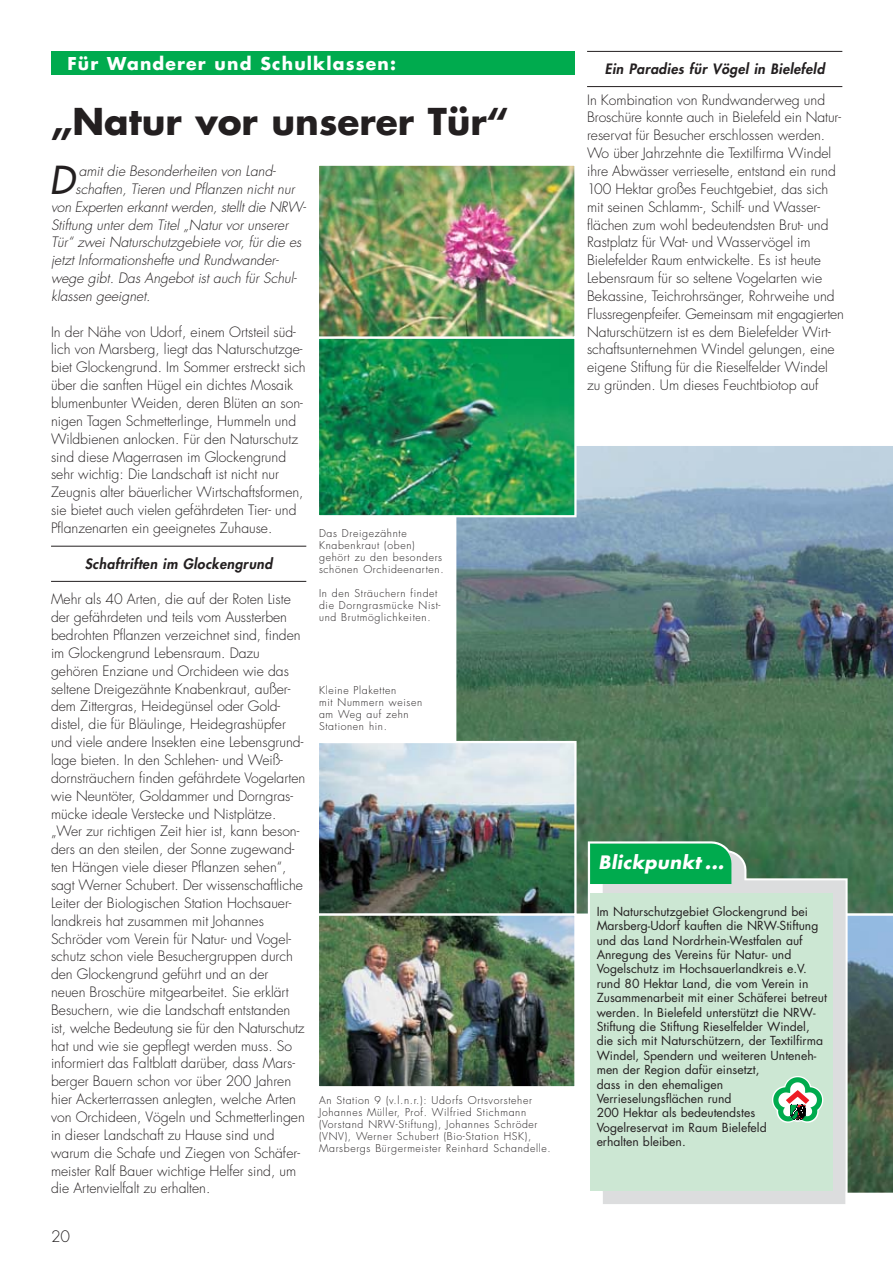
<style>
.page{position:relative;width:893px;height:1263px;background:#fff}
.page>*{position:absolute;margin:0;border:0;box-sizing:border-box;transform-origin:0 0}
.t1{font:italic 37.65px "Futura";color:#231f20}
.t2{font:700 36px "Futura";color:#231f20}
.t3{font:italic 700 18px "Futura";color:#fff}
.t4{font:700 17.25px "Futura";letter-spacing:.07em;color:#fff}
.t5{font:300 15.45px "Futura";color:#231f20}
.t6{font:300 13.95px/17.9px "Futura";color:#231f20}
.t7{font:italic 300 13.95px "Futura";color:#231f20}
.t8{font:italic 800 13.95px "Futura";letter-spacing:.03em;color:#231f20}
.t9{font:12.15px/14.4px "Futura";color:#231f20}
.t10{font:300 10.5px/12px "Futura";letter-spacing:.06em;color:#231f20}
</style>
<div class="page">
<div style="left:51px;top:51px;width:523px;height:24px;background:#00ab4e"></div>
<hr style="left:51px;top:546px;width:255px;height:1px;background:#231f20">
<hr style="left:51px;top:581px;width:255px;height:1px;background:#231f20">
<svg style="left:456px;top:446px;width:436px;height:468px;background:#62847c"></svg>
<svg style="left:847px;top:915px;width:45px;height:278px;background:#5b716c"></svg>
<img style="left:320px;top:167px;width:253px;height:169px">
<div style="left:317px;top:164px;width:259px;height:175px;border:2px solid #fff"></div>
<img style="left:320px;top:340px;width:253px;height:174px">
<div style="left:317px;top:337px;width:259px;height:180px;border:2px solid #fff"></div>
<img style="left:320px;top:744px;width:253px;height:169px">
<div style="left:317px;top:741px;width:259px;height:175px;border:2px solid #fff"></div>
<img style="left:320px;top:917px;width:253px;height:168px">
<div style="left:317px;top:914px;width:259px;height:174px;border:2px solid #fff"></div>
<hr style="left:587px;top:51px;width:255px;height:1px;background:#231f20">
<hr style="left:587px;top:86px;width:255px;height:1px;background:#231f20">
<svg style="left:588px;top:841px;width:259px;height:363px"></svg>
<div style="left:590px;top:1191px;width:255px;height:13px;background:#dcddde"></div>
<svg style="left:590px;top:844px;width:255px;height:347px;background:#a8b9ae"></svg>
<div style="left:590px;top:893px;width:242px;height:298px;background:#cce7d3"></div>
<div style="left:590px;top:844px;width:141px;height:40px;background:#00ab4e"></div>
<svg style="left:772px;top:1076px;width:51px;height:47px"></svg>
<p class="t4" style="left:67px;top:55px;width:330px">Für Wanderer und Schulklassen:</p>
<h2 class="t2" style="left:51px;top:105px;width:460px">„Natur vor unserer Tür“</h2>
<h1 class="t1" style="left:50px;top:161px;width:33px">D</h1>
<p class="t7" style="left:79px;top:164px;width:200px">amit die Besonderheiten von Land-</p>
<p class="t7" style="left:76px;top:182px;width:223px">schaften, Tieren und Pflanzen nicht nur</p>
<p class="t7" style="left:51px;top:200px;width:258px">von Experten erkannt werden, stellt die NRW-</p>
<p class="t7" style="left:51px;top:218px;width:241px">Stiftung unter dem Titel „Natur vor unserer</p>
<p class="t7" style="left:51px;top:236px;width:254px">Tür“ zwei Naturschutzgebiete vor, für die es</p>
<p class="t7" style="left:51px;top:254px;width:231px">jetzt Informationshefte und Rundwander-</p>
<p class="t7" style="left:51px;top:272px;width:249px">wege gibt. Das Angebot ist auch für Schul-</p>
<p class="t7" style="left:51px;top:289px;width:103px">klassen geeignet.</p>
<p class="t6" style="left:51px;top:324px;width:256px">In der Nähe von Udorf, einem Ortsteil süd&shy;lich von Marsberg, liegt das Naturschutzge&shy;biet Glockengrund. Im Sommer erstreckt sich über die sanften Hügel ein dichtes Mosaik blumenbunter Weiden, deren Blüten an son&shy;nigen Tagen Schmetterlinge, Hummeln und Wildbienen anlocken. Für den Naturschutz sind diese Magerrasen im Glockengrund sehr wichtig: Die Landschaft ist nicht nur Zeugnis alter bäuerlicher Wirtschaftsformen, sie bietet auch vielen gefährdeten Tier- und Pflanzenarten ein geeignetes Zuhause.</p>
<p class="t8" style="left:85px;top:557px;width:191px">Schaftriften im Glockengrund</p>
<p class="t6" style="left:51px;top:592px;width:256px">Mehr als 40 Arten, die auf der Roten Liste der gefährdeten und teils vom Aussterben bedrohten Pflanzen verzeichnet sind, finden im Glockengrund Lebensraum. Dazu gehören Enziane und Orchideen wie das seltene Dreigezähnte Knabenkraut, außer&shy;dem Zittergras, Heidegünsel oder Gold&shy;distel, die für Bläulinge, Heidegrashüpfer und viele andere Insekten eine Lebensgrund&shy;lage bieten. In den Schlehen- und Weiß&shy;dornsträuchern finden gefährdete Vogelarten wie Neuntöter, Goldammer und Dorngras&shy;mücke ideale Verstecke und Nistplätze. „Wer zur richtigen Zeit hier ist, kann beson&shy;ders an den steilen, der Sonne zugewand&shy;ten Hängen viele dieser Pflanzen sehen“, sagt Werner Schubert. Der wissenschaftliche Leiter der Biologischen Station Hochsauer&shy;landkreis hat zusammen mit Johannes Schröder vom Verein für Natur- und Vogel&shy;schutz schon viele Besuchergruppen durch den Glockengrund geführt und an der neuen Broschüre mitgearbeitet. Sie erklärt Besuchern, wie die Landschaft entstanden ist, welche Bedeutung sie für den Naturschutz hat und wie sie gepflegt werden muss. So informiert das Faltblatt darüber, dass Mars&shy;berger Bauern schon vor über 200 Jahren hier Ackerterrassen anlegten, welche Arten von Orchideen, Vögeln und Schmetterlingen in dieser Landschaft zu Hause sind und warum die Schafe und Ziegen von Schäfer&shy;meister Ralf Bauer wichtige Helfer sind, um die Artenvielfalt zu erhalten.</p>
<p class="t10" style="left:319px;top:528px;width:126px">Das Dreigezähnte<br>Knabenkraut (oben) gehört zu den besonders schönen Orchideenarten.</p>
<p class="t10" style="left:319px;top:588px;width:123px">In den Sträuchern findet die Dorngrasmücke Nist&shy;und Brutmöglichkeiten.</p>
<p class="t10" style="left:319px;top:685px;width:105px">Kleine Plaketten<br>mit Nummern weisen am Weg auf zehn<br>Stationen hin.</p>
<p class="t10" style="left:319px;top:1095px;width:233px">An Station 9 (v.l.n.r.): Udorfs Ortsvorsteher Johannes Müller, Prof. Wilfried Stichmann (Vorstand NRW-Stiftung), Johannes Schröder (VNV), Werner Schubert (Bio-Station HSK), Marsbergs Bürgermeister Reinhard Schandelle.</p>
<p class="t5" style="left:51px;top:1229px;width:21px">20</p>
<p class="t8" style="left:605px;top:62px;width:224px">Ein Paradies für Vögel in Bielefeld</p>
<p class="t6" style="left:587px;top:92px;width:258px">In Kombination von Rundwanderweg und Broschüre konnte auch in Bielefeld ein Natur&shy;reservat für Besucher erschlossen werden.<br>Wo über Jahrzehnte die Textilfirma Windel ihre Abwässer verrieselte, entstand ein rund 100 Hektar großes Feuchtgebiet, das sich mit seinen Schlamm-, Schilf- und Wasser&shy;flächen zum wohl bedeutendsten Brut- und Rastplatz für Wat- und Wasservögel im Bielefelder Raum entwickelte. Es ist heute Lebensraum für so seltene Vogelarten wie Bekassine, Teichrohrsänger, Rohrweihe und Flussregenpfeifer. Gemeinsam mit engagierten Naturschützern ist es dem Bielefelder Wirt&shy;schaftsunternehmen Windel gelungen, eine eigene Stiftung für die Rieselfelder Windel zu gründen. Um dieses Feuchtbiotop auf</p>
<p class="t3" style="left:598px;top:855px;width:130px">Blickpunkt ...</p>
<p class="t9" style="left:596px;top:905px;width:232px">Im Naturschutzgebiet Glockengrund bei Marsberg-Udorf kauften die NRW-Stiftung und das Land Nordrhein-Westfalen auf Anregung des Vereins für Natur- und Vogelschutz im Hochsauerlandkreis e.V. rund 80 Hektar Land, die vom Verein in Zusammenarbeit mit einer Schäferei betreut werden. In Bielefeld unterstützt die NRW-Stiftung die Stiftung Rieselfelder Windel, die sich mit Naturschützern, der Textilfirma Windel, Spendern und weiteren Unteneh&shy;men der Region dafür einsetzt,<br>dass in den ehemaligen Verrieselungsflächen rund<br>200 Hektar als bedeutendstes Vogelreservat im Raum Bielefeld<br>erhalten bleiben.</p>
</div>
